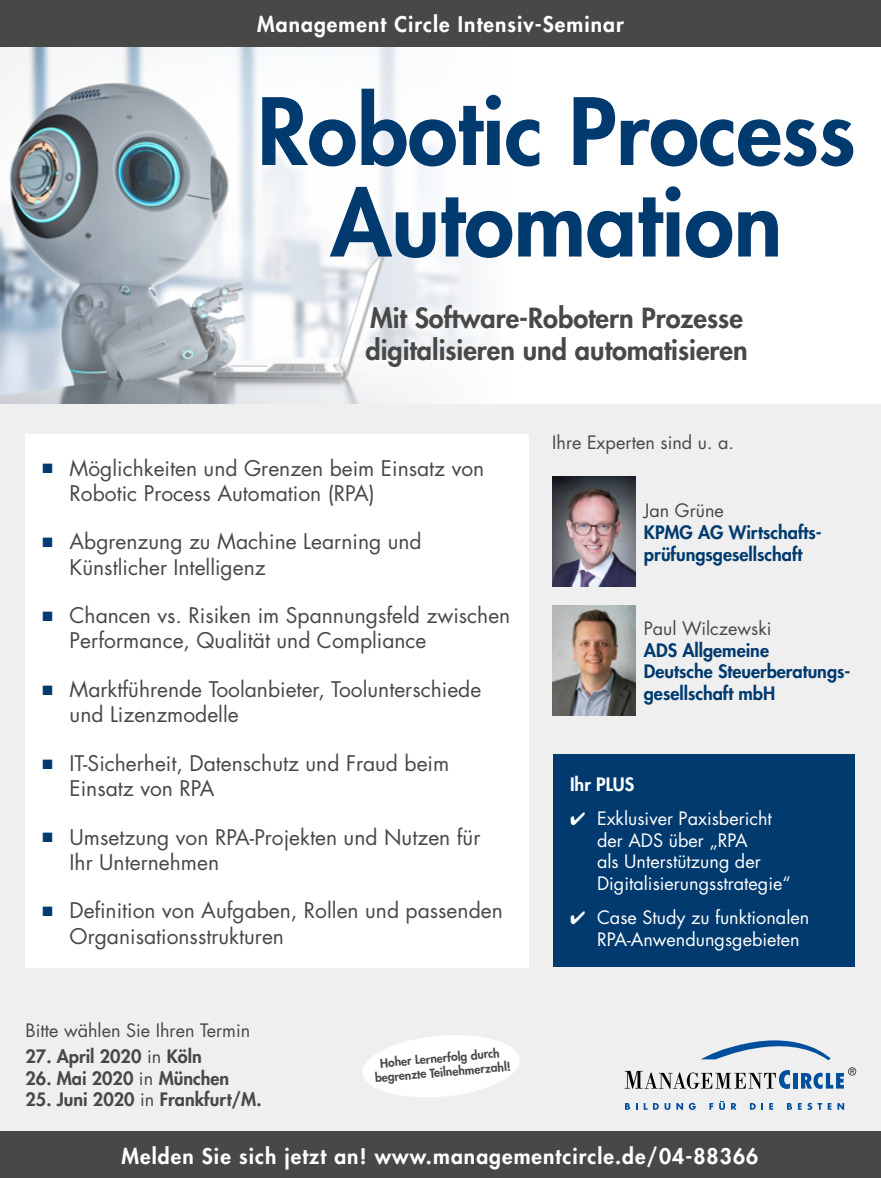
<style>
.page{position:relative;width:881px;height:1178px;background:#fff}
.page>*{position:absolute;margin:0;border:0;box-sizing:border-box;transform-origin:0 0}
.t1{font:800 90px/91.5px "Futura Std";color:#003a6f;text-align:center}
.t2{font:800 27px/32.4px "Futura Std";color:#484847}
.t3{font:21px/25.2px "Futura Std";color:#484847}
.t4{font:800 21px "Futura Std";letter-spacing:.05em;color:#fff}
.t5{font:18px/21.6px "Futura Std";color:#fff}
.t6{font:800 18px/21.6px "Futura Std";color:#003a6f}
.t7{font:18px "Futura Std";color:#484847}
.t8{font:800 18px "Futura Std";color:#484847}
.t9{font:800 18px "Futura Std";color:#fff}
.t10{font:800 12px/14.4px "Futura Std";color:#484847;text-align:center}
.s1{color:#003a6f}
.s2{font-weight:400}
</style>
<div class="page">
<img style="left:0;top:47px;width:487px;height:357px">
<div style="left:0;top:404px;width:880px;height:774px;background:#efefef"></div>
<div style="left:0;top:1132px;width:880px;height:46px;background:#484847"></div>
<svg style="left:363px;top:1035px;width:156px;height:62px"></svg>
<div style="left:0;top:0;width:880px;height:47px;background:#484847"></div>
<div style="left:552px;top:755px;width:302px;height:212px;background:#003a6f"></div>
<div style="left:26px;top:434px;width:502px;height:534px;background:#fff"></div>
<img style="left:552px;top:605px;width:83px;height:110px">
<img style="left:552px;top:477px;width:83px;height:109px">
<div style="left:792px;top:1073px;width:5px;height:15px;background:#004e9e"></div>
<svg style="left:624px;top:1070px;width:165px;height:19px"></svg>
<svg style="left:701px;top:1040px;width:129px;height:20px"></svg>
<svg style="left:801px;top:1067px;width:54px;height:22px"></svg>
<svg style="left:625px;top:1103px;width:12px;height:7px"></svg>
<svg style="left:643px;top:1103px;width:15px;height:7px"></svg>
<svg style="left:664px;top:1103px;width:6px;height:7px"></svg>
<svg style="left:676px;top:1103px;width:6px;height:7px"></svg>
<svg style="left:688px;top:1103px;width:7px;height:7px"></svg>
<svg style="left:709px;top:1101px;width:15px;height:9px"></svg>
<svg style="left:731px;top:1103px;width:5px;height:7px"></svg>
<svg style="left:749px;top:1103px;width:6px;height:7px"></svg>
<svg style="left:769px;top:1103px;width:3px;height:7px"></svg>
<svg style="left:787px;top:1103px;width:4px;height:7px"></svg>
<svg style="left:797px;top:1103px;width:4px;height:7px"></svg>
<svg style="left:807px;top:1103px;width:14px;height:7px"></svg>
<svg style="left:827px;top:1103px;width:4px;height:7px"></svg>
<svg style="left:837px;top:1103px;width:6px;height:7px"></svg>
<p class="t4" style="left:257px;top:11px;width:368px">Management Circle Intensiv-Seminar</p>
<h1 class="t1" style="left:257px;top:86px;width:599px">Robotic Process<br>Automation</h1>
<p class="t2" style="left:365px;top:302px;width:383px">Mit Software-Robotern Prozesse digitalisieren und automatisieren</p>
<p class="t3" style="left:70px;top:456px;width:416px;text-indent:-27px"><span class="s1">■</span> Möglichkeiten und Grenzen beim Einsatz von<br>Robotic Process Automation (RPA)</p>
<p class="t3" style="left:70px;top:529px;width:353px;text-indent:-27px"><span class="s1">■</span> Abgrenzung zu Machine Learning und<br>Künstlicher Intelligenz</p>
<p class="t3" style="left:70px;top:603px;width:442px;text-indent:-27px"><span class="s1">■</span> Chancen vs. Risiken im Spannungsfeld zwischen<br>Performance, Qualität und Compliance</p>
<p class="t3" style="left:70px;top:677px;width:413px;text-indent:-27px"><span class="s1">■</span> Marktführende Toolanbieter, Toolunterschiede und Lizenzmodelle</p>
<p class="t3" style="left:70px;top:751px;width:381px;text-indent:-27px"><span class="s1">■</span> IT-Sicherheit, Datenschutz und Fraud beim<br>Einsatz von RPA</p>
<p class="t3" style="left:70px;top:824px;width:412px;text-indent:-27px"><span class="s1">■</span> Umsetzung von RPA-Projekten und Nutzen für<br>Ihr Unternehmen</p>
<p class="t3" style="left:70px;top:898px;width:434px;text-indent:-27px"><span class="s1">■</span> Definition von Aufgaben, Rollen und passenden<br>Organisationsstrukturen</p>
<p class="t7" style="left:26px;top:1019px;width:226px">Bitte wählen Sie Ihren Termin</p>
<p class="t8" style="left:26px;top:1045px;width:178px">27. April 2020 <span class="s2">in</span> Köln</p>
<p class="t8" style="left:26px;top:1067px;width:205px">26. Mai 2020 <span class="s2">in</span> München</p>
<p class="t8" style="left:26px;top:1088px;width:237px">25. Juni 2020 <span class="s2">in</span> Frankfurt/M.</p>
<p class="t10" style="left:373px;top:1056px;width:138px;rotate:-5deg">Hoher Lernerfolg durch begrenzte Teilnehmerzahl!</p>
<p class="t7" style="left:552px;top:431px;width:183px">Ihre Experten sind u. a.</p>
<p class="t7" style="left:643px;top:499px;width:81px">Jan Grüne</p>
<p class="t6" style="left:643px;top:521px;width:179px">KPMG AG Wirtschafts&shy;prüfungsgesellschaft</p>
<p class="t7" style="left:643px;top:617px;width:129px">Paul Wilczewski</p>
<p class="t6" style="left:643px;top:639px;width:208px">ADS Allgemeine<br>Deutsche Steuerberatungs&shy;gesellschaft mbH</p>
<p class="t9" style="left:569px;top:773px;width:66px">Ihr PLUS</p>
<p class="t5" style="left:596px;top:808px;width:195px;text-indent:-27px">✔ Exklusiver Paxisbericht der ADS über „RPA<br>als Unterstützung der<br>Digitalisierungsstrategie“</p>
<p class="t5" style="left:596px;top:907px;width:214px;text-indent:-27px">✔ Case Study zu funktionalen<br>RPA-Anwendungsgebieten</p>
<p class="t4" style="left:121px;top:1142px;width:638px">Melden Sie sich jetzt an! www.managementcircle.de/04-88366</p>
</div>
